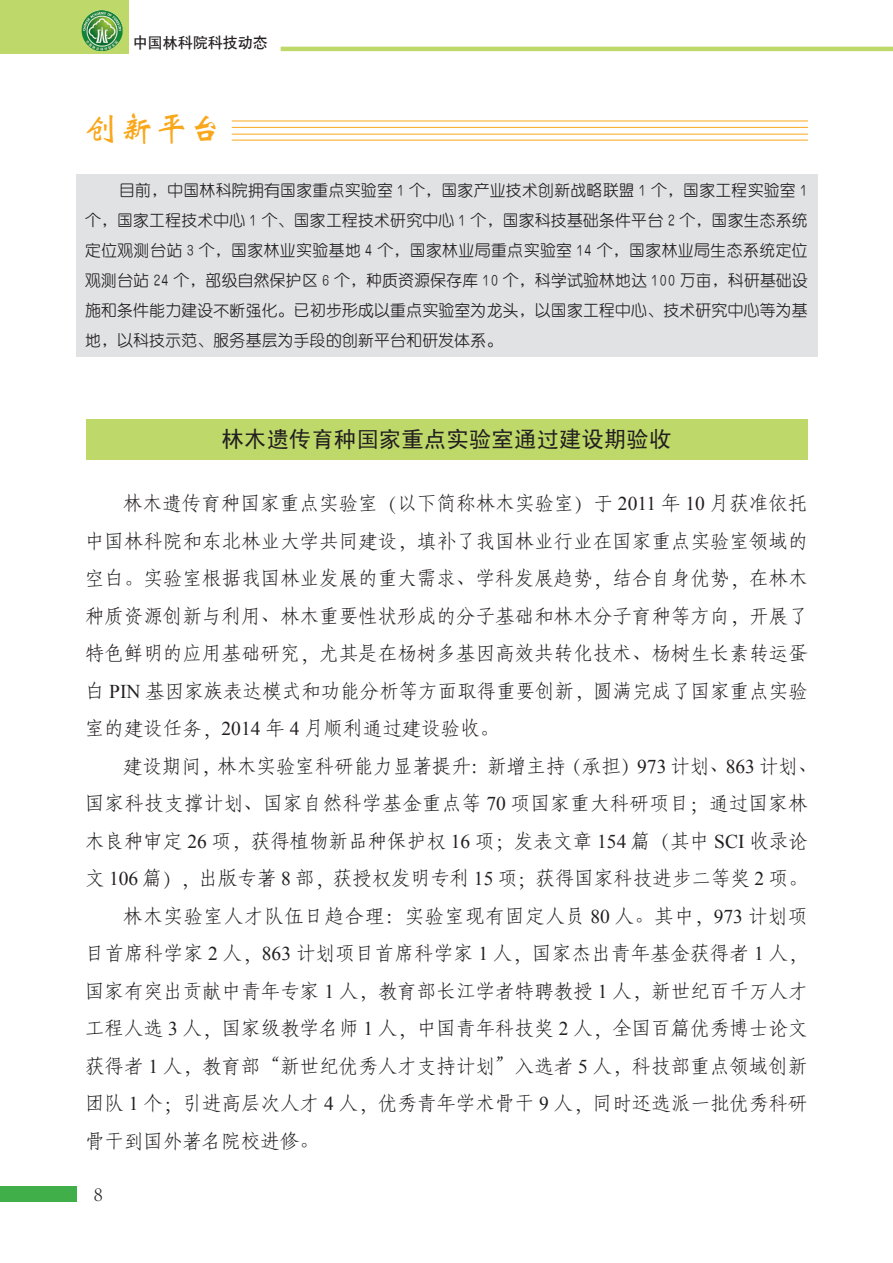
<style>
.page{position:relative;width:893px;height:1263px;background:#fff}
.page>*{position:absolute;margin:0;border:0;box-sizing:border-box;transform-origin:0 0}
.栏目{font:34.5px "ST Xinwei";color:#f9a71b}
.标题{font:22.5px "Sim Hei";color:#231f20}
.t1{font:300 21px "Adobe Song Std";color:#231f20}
.段落样式2{font:19.5px/37.5px "Fang Song GB2312";color:#231f20;text-align:justify}
.摘要{font:15.75px/30px "H Ye 2 gj";letter-spacing:.02em;color:#231f20;text-align:justify}
.t2{font:15px "H Yb 1 gj";color:#231f20}
.s1{font-family:"Adobe Song Std";font-weight:300}
.s2{font-family:"Times New Roman"}
</style>
<div class="page">
<div style="left:0;top:0;width:128px;height:54px;background:#bed86a"></div>
<img style="left:82px;top:10px;width:41px;height:41px">
<hr style="left:281px;top:47px;width:612px;height:4px;background:#bed86a">
<div style="left:0;top:1186px;width:77px;height:16px;background:#40ae49"></div>
<div style="left:77px;top:174px;width:741px;height:183px;background:#e1e2e4"></div>
<div style="left:87px;top:419px;width:721px;height:40px;background:#bed86a"></div>
<hr style="left:232px;top:140px;width:576px;height:1px;background:#f9a71b">
<hr style="left:232px;top:134px;width:576px;height:1px;background:#f9a71b">
<hr style="left:232px;top:127px;width:576px;height:1px;background:#f9a71b">
<hr style="left:232px;top:121px;width:576px;height:1px;background:#f9a71b">
<p class="t2" style="left:133px;top:35px;width:136px">中国林科院科技动态</p>
<p class="栏目" style="left:85px;top:111px;width:139px">创新平台</p>
<p class="摘要" style="left:85px;top:175px;width:724px;text-indent:34px">目前，中国林科院拥有国家重点实验室 1 个，国家产业技术创新战略联盟 1 个，国家工程实验室 1个，国家工程技术中心 1 个、国家工程技术研究中心 1 个，国家科技基础条件平台 2 个，国家生态系统定位观测台站 3 个，国家林业实验基地 4 个，国家林业局重点实验室 14 个，国家林业局生态系统定位观测台站 24 个，部级自然保护区 6 个，种质资源保存库 10 个，科学试验林地达 100 万亩，科研基础设施和条件能力建设不断强化。已初步形成以重点实验室为龙头，以国家工程中心、技术研究中心等为基地，以科技示范、服务基层为手段的创新平台和研发体系。</p>
<p class="标题" style="left:221px;top:428px;width:452px">林木遗传育种国家重点实验室通过建设期验收</p>
<p class="段落样式2" style="left:85px;top:485px;width:724px;text-indent:38px">林木遗传育种国家重点实验室<span class="s1">（</span>以下简称林木实验室<span class="s1">）</span>于 <span class="s2">2011</span> 年 <span class="s2">10</span> 月获准依托中国林科院和东北林业大学共同建设<span class="s1">，</span>填补了我国林业行业在国家重点实验室领域的空白<span class="s1">。</span>实验室根据我国林业发展的重大需求<span class="s1">、</span>学科发展趋势<span class="s1">，</span>结合自身优势<span class="s1">，</span>在林木种质资源创新与利用<span class="s1">、</span>林木重要性状形成的分子基础和林木分子育种等方向<span class="s1">，</span>开展了特色鲜明的应用基础研究<span class="s1">，</span>尤其是在杨树多基因高效共转化技术<span class="s1">、</span>杨树生长素转运蛋白 <span class="s2">PIN</span> 基因家族表达模式和功能分析等方面取得重要创新<span class="s1">，</span>圆满完成了国家重点实验室的建设任务<span class="s1">，</span><span class="s2">2014</span> 年 <span class="s2">4</span> 月顺利通过建设验收<span class="s1">。</span></p>
<p class="段落样式2" style="left:85px;top:747px;width:734px;text-align:left;text-indent:38px">建设期间<span class="s1">，</span>林木实验室科研能力显著提升<span class="s1">：</span>新增主持<span class="s1">（</span>承担<span class="s1">）</span><span class="s2">973</span> 计划<span class="s1">、</span><span class="s2">863</span> 计划<span class="s1">、</span>国家科技支撑计划<span class="s1">、</span>国家自然科学基金重点等 <span class="s2">70</span> 项国家重大科研项目<span class="s1">；</span>通过国家林木良种审定 <span class="s2">26</span> 项<span class="s1">，</span>获得植物新品种保护权 <span class="s2">16</span> 项<span class="s1">；</span>发表文章 <span class="s2">154</span> 篇<span class="s1">（</span>其中 <span class="s2">SCI</span> 收录论文 <span class="s2">106</span> 篇<span class="s1">），</span>出版专著 <span class="s2">8</span> 部<span class="s1">，</span>获授权发明专利 <span class="s2">15</span> 项<span class="s1">；</span>获得国家科技进步二等奖 <span class="s2">2</span> 项<span class="s1">。</span></p>
<p class="段落样式2" style="left:85px;top:897px;width:724px;text-indent:38px">林木实验室人才队伍日趋合理<span class="s1">：</span>实验室现有固定人员 <span class="s2">80</span> 人<span class="s1">。</span>其中<span class="s1">，</span><span class="s2">973</span> 计划项目首席科学家 <span class="s2">2</span> 人<span class="s1">，</span><span class="s2">863</span> 计划项目首席科学家 <span class="s2">1</span> 人<span class="s1">，</span>国家杰出青年基金获得者 <span class="s2">1</span> 人<span class="s1">，</span>国家有突出贡献中青年专家 <span class="s2">1</span> 人<span class="s1">，</span>教育部长江学者特聘教授 <span class="s2">1</span> 人<span class="s1">，</span>新世纪百千万人才工程人选 <span class="s2">3</span> 人<span class="s1">，</span>国家级教学名师 <span class="s2">1</span> 人<span class="s1">，</span>中国青年科技奖 <span class="s2">2</span> 人<span class="s1">，</span>全国百篇优秀博士论文获得者 <span class="s2">1</span> 人<span class="s1">，</span>教育部<span class="s1">“</span>新世纪优秀人才支持计划<span class="s1">”</span>入选者 <span class="s2">5</span> 人<span class="s1">，</span>科技部重点领域创新团队 <span class="s2">1</span> 个<span class="s1">；</span>引进高层次人才 <span class="s2">4</span> 人<span class="s1">，</span>优秀青年学术骨干 <span class="s2">9</span> 人<span class="s1">，</span>同时还选派一批优秀科研骨干到国外著名院校进修<span class="s1">。</span></p>
<p class="t1" style="left:94px;top:1182px;width:11px">8</p>
</div>
